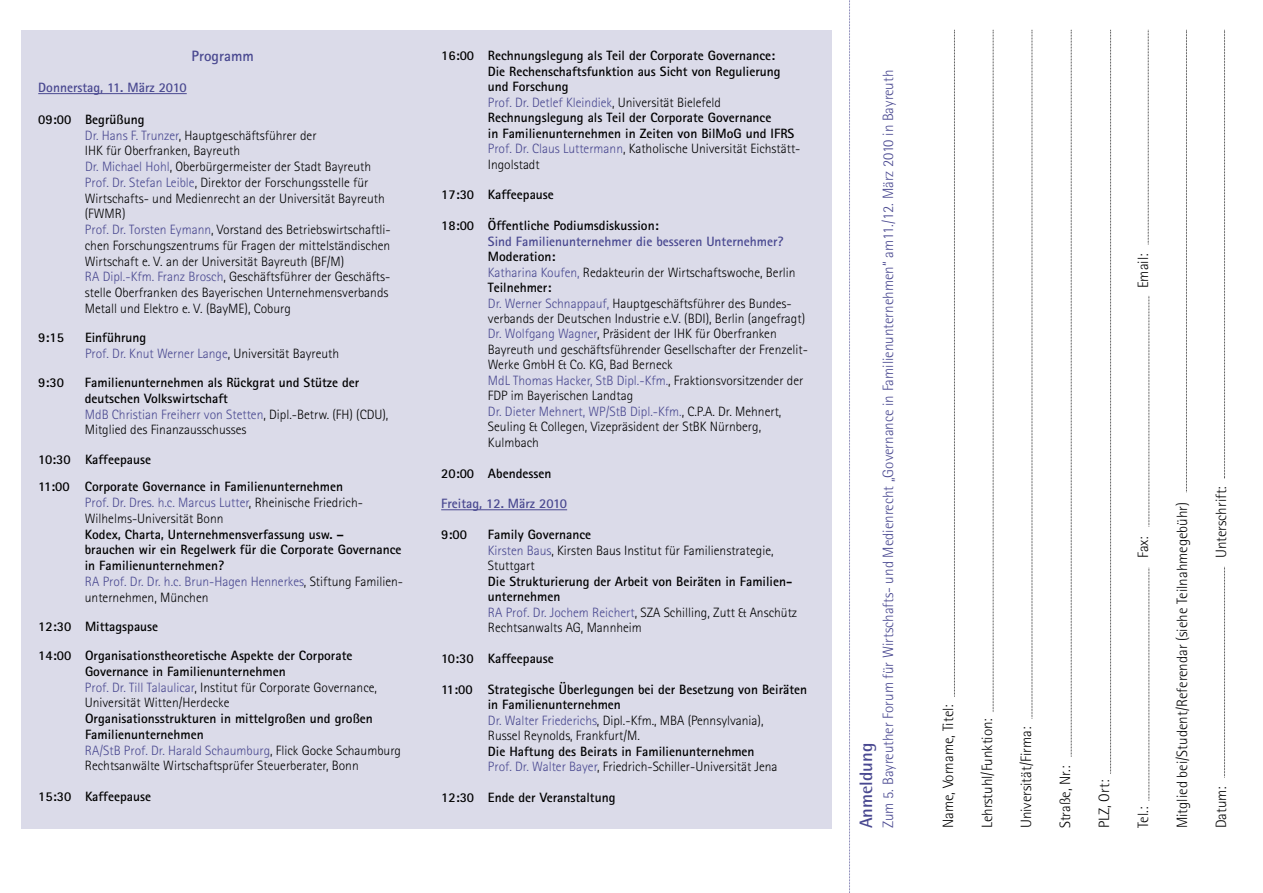
<style>
.page{position:relative;width:1263px;height:893px;background:#fff}
.page>*{position:absolute;margin:0;border:0;box-sizing:border-box;transform-origin:0 0}
.t1{font:700 18px "Rotis Semi Sans";color:#494890}
.t2{font:300 15px "Rotis Semi Sans";color:#000}
.t3{font:300 15px "Rotis Semi Sans";color:#494890}
.t4{font:700 15px "Rotis Sans Serif";color:#494890}
.t5{font:300 13.5px/15.8px "Rotis Sans Serif";color:#000}
.t6{font:700 13.5px/15.5px "Rotis Sans Serif";color:#000}
.t7{font:700 13.5px "Rotis Sans Serif";color:#494890}
.t8{font:300 13.5px/15.8px "Rotis Sans Serif";color:#494890}
.s1{font-weight:700}
.s2{color:#494890}
.s3{font-weight:700;color:#000}
.s4{color:#000}
.s5{font-weight:300;color:#494890}
.s6{font-weight:300}
.s7{font-family:"Calibri";font-weight:400}
</style>
<div class="page">
<svg style="left:849px;top:0;width:1px;height:893px"></svg>
<div style="left:21px;top:30px;width:810px;height:798px;background:#dbdbe9"></div>
<hr style="left:38px;top:93px;width:149px;height:1px;background:#494890">
<hr style="left:441px;top:509px;width:126px;height:1px;background:#494890">
<svg style="left:954px;top:30px;width:1px;height:667px"></svg>
<svg style="left:993px;top:30px;width:1px;height:682px"></svg>
<svg style="left:1031px;top:30px;width:1px;height:689px"></svg>
<svg style="left:1071px;top:30px;width:1px;height:727px"></svg>
<svg style="left:1110px;top:30px;width:1px;height:744px"></svg>
<svg style="left:1148px;top:568px;width:1px;height:233px"></svg>
<svg style="left:1148px;top:296px;width:1px;height:231px"></svg>
<svg style="left:1148px;top:30px;width:1px;height:215px"></svg>
<svg style="left:1224px;top:567px;width:1px;height:211px"></svg>
<svg style="left:1224px;top:30px;width:1px;height:448px"></svg>
<svg style="left:1186px;top:30px;width:1px;height:462px"></svg>
<p class="t4" style="left:192px;top:50px;width:64px">Programm</p>
<p class="t7" style="left:38px;top:83px;width:150px">Donnerstag, 11. März 2010</p>
<p class="t5" style="left:85px;top:113px;width:308px;text-indent:-47px"><span class="s1">09:00 Begrüßung<br></span><span class="s2">Dr. Hans F. Trunzer</span>, Hauptgeschäftsführer der<br>IHK für Oberfranken, Bayreuth<br><span class="s2">Dr. Michael Hohl</span>, Oberbürgermeister der Stadt Bayreuth <span class="s2">Prof. Dr. Stefan Leible</span>, Direktor der Forschungsstelle für Wirtschafts- und Medienrecht an der Universität Bayreuth (FWMR)<br><span class="s2">Prof. Dr. Torsten Eymann</span>, Vorstand des Betriebswirtschaftli&shy;chen Forschungszentrums für Fragen der mittelständischen Wirtschaft e. V. an der Universität Bayreuth (BF/M)<br><span class="s2">RA Dipl.-Kfm. Franz Brosch</span>, Geschäftsführer der Geschäfts&shy;stelle Oberfranken des Bayerischen Unternehmensverbands Metall und Elektro e. V. (BayME), Coburg</p>
<p class="t6" style="left:38px;top:331px;width:27px">9:15</p>
<p class="t8" style="left:85px;top:331px;width:256px"><span class="s3">Einführung<br></span>Prof. Dr. Knut Werner Lange<span class="s4">, Universität Bayreuth</span></p>
<p class="t6" style="left:38px;top:376px;width:27px">9:30</p>
<p class="t6" style="left:85px;top:376px;width:305px">Familienunternehmen als Rückgrat und Stütze der deutschen Volkswirtschaft<br><span class="s5">MdB Christian Freiherr von Stetten</span><span class="s6">, Dipl.-Betrw. (FH) (CDU), Mitglied des Finanzausschusses</span></p>
<p class="t6" style="left:38px;top:446px;width:306px;line-height:27.8px">10:30 Kaffeepause<br>11:00 Corporate Governance in Familienunternehmen</p>
<p class="t5" style="left:85px;top:496px;width:280px"><span class="s2">Prof. Dr. Dres. h.c. Marcus Lutter</span>, Rheinische Friedrich-<br>Wilhelms-Universität Bonn</p>
<p class="t6" style="left:85px;top:527px;width:320px">Kodex, Charta, Unternehmensverfassung usw. –<br>brauchen wir ein Regelwerk für die Corporate Governance in Familienunternehmen?<br><span class="s5">RA Prof. Dr. Dr. h.c. Brun-Hagen Hennerkes</span><span class="s6">, Stiftung Familien&shy;unternehmen, Mu</span><span class="s7">̈</span><span class="s6">nchen</span></p>
<p class="t6" style="left:38px;top:613px;width:316px;line-height:29.2px">12:30 Mittagspause<br>14:00 Organisationstheoretische Aspekte der Corporate</p>
<p class="t5" style="left:85px;top:665px;width:294px"><span class="s1">Governance in Familienunternehmen<br></span><span class="s2">Prof. Dr. Till Talaulicar</span>, Institut für Corporate Governance,<br>Universität Witten/Herdecke</p>
<p class="t5" style="left:85px;top:712px;width:318px"><span class="s1">Organisationsstrukturen in mittelgroßen und großen Familienunternehmen<br></span><span class="s2">RA/StB Prof. Dr. Harald Schaumburg</span>, Flick Gocke Schaumburg Rechtsanwälte Wirtschaftsprüfer Steuerberater, Bonn</p>
<p class="t6" style="left:38px;top:790px;width:114px">15:30 Kaffeepause</p>
<p class="t6" style="left:488px;top:49px;width:314px;text-indent:-47px">16:00 Rechnungslegung als Teil der Corporate Governance:<br>Die Rechenschaftsfunktion aus Sicht von Regulierung und Forschung<br><span class="s5">Prof. Dr. Detlef Kleindiek</span><span class="s6">, Universität Bielefeld </span>Rechnungslegung als Teil der Corporate Governance<br>in Familienunternehmen in Zeiten von BilMoG und IFRS <span class="s5">Prof. Dr. Claus Luttermann</span><span class="s6">, Katholische Universität Eichstätt-Ingolstadt</span></p>
<p class="t6" style="left:441px;top:188px;width:114px">17:30 Kaffeepause</p>
<p class="t6" style="left:441px;top:219px;width:219px">18:00 Öffentliche Podiumsdiskussion:</p>
<p class="t7" style="left:488px;top:236px;width:297px">Sind Familienunternehmer die besseren Unternehmer?</p>
<p class="t5" style="left:488px;top:250px;width:322px"><span class="s1">Moderation:<br></span><span class="s2">Katharina Koufen,</span> Redakteurin der Wirtschaftswoche, Berlin <span class="s1">Teilnehmer:<br></span><span class="s2">Dr. Werner Schnappauf,</span> Hauptgeschäftsführer des Bundes&shy;verbands der Deutschen Industrie e.V. (BDI), Berlin (angefragt)<br><span class="s2">Dr. Wolfgang Wagner</span>, Präsident der IHK für Oberfranken Bayreuth und geschäftsführender Gesellschafter der Frenzelit-Werke GmbH &amp; Co. KG, Bad Berneck<br><span class="s2">MdL Thomas Hacker, StB Dipl.-Kfm.</span>, Fraktionsvorsitzender der FDP im Bayerischen Landtag<br><span class="s2">Dr. Dieter Mehnert, WP/StB Dipl.-Kfm.</span>, C.P.A. Dr. Mehnert, Seuling &amp; Collegen, Vizepräsident der StBK Nürnberg, Kulmbach</p>
<p class="t6" style="left:441px;top:467px;width:112px">20:00 Abendessen</p>
<p class="t7" style="left:441px;top:499px;width:127px">Freitag, 12. März 2010</p>
<p class="t6" style="left:441px;top:528px;width:27px">9:00</p>
<p class="t5" style="left:488px;top:528px;width:287px"><span class="s1">Family Governance<br></span><span class="s2">Kirsten Baus</span>, Kirsten Baus Institut für Familienstrategie,<br>Stuttgart</p>
<p class="t6" style="left:488px;top:575px;width:311px">Die Strukturierung der Arbeit von Beiräten in Familien&shy;unternehmen<br><span class="s5">RA Prof. Dr. Jochem Reichert</span><span class="s6">, SZA Schilling, Zutt &amp; Anschütz Rechtsanwalts AG, Mannheim</span></p>
<p class="t6" style="left:441px;top:652px;width:114px">10:30 Kaffeepause</p>
<p class="t6" style="left:488px;top:683px;width:321px;text-indent:-47px">11:00 Strategische Überlegungen bei der Besetzung von Beiräten in Familienunternehmen<br><span class="s5">Dr. Walter Friederichs</span><span class="s6">, Dipl.-Kfm., MBA (Pennsylvania),<br>Russel Reynolds, Frankfurt/M.</span></p>
<p class="t6" style="left:488px;top:745px;width:291px">Die Haftung des Beirats in Familienunternehmen<br><span class="s5">Prof. Dr. Walter Bayer</span><span class="s6">, Friedrich-Schiller-Universität Jena</span></p>
<p class="t6" style="left:441px;top:791px;width:176px">12:30 Ende der Veranstaltung</p>
<p class="t3" style="left:883px;top:828px;width:760px;rotate:-90deg">Zum 5. Bayreuther Forum für Wirtschafts- und Medienrecht „Governance in Familienunternehmen“ am11./12. März 2010 in Bayreuth</p>
<h1 class="t1" style="left:860px;top:828px;width:87px;rotate:-90deg">Anmeldung</h1>
<p class="t2" style="left:1138px;top:288px;width:36px;rotate:-90deg">Email:</p>
<p class="t2" style="left:1138px;top:558px;width:24px;rotate:-90deg">Fax:</p>
<p class="t2" style="left:943px;top:828px;width:126px;rotate:-90deg">Name, Vorname, Titel:</p>
<p class="t2" style="left:982px;top:828px;width:112px;rotate:-90deg">Lehrstuhl/Funktion:</p>
<p class="t2" style="left:1021px;top:828px;width:103px;rotate:-90deg">Universität/Firma:</p>
<p class="t2" style="left:1060px;top:828px;width:64px;rotate:-90deg">Straße, Nr.:</p>
<p class="t2" style="left:1099px;top:828px;width:50px;rotate:-90deg">PLZ, Ort:</p>
<p class="t2" style="left:1138px;top:828px;width:23px;rotate:-90deg">Tel.:</p>
<p class="t2" style="left:1177px;top:828px;width:328px;rotate:-90deg">Mitglied bei/Student/Referendar (siehe Teilnahmegebühr)</p>
<p class="t2" style="left:1216px;top:558px;width:74px;rotate:-90deg">Unterschrift:</p>
<p class="t2" style="left:1216px;top:828px;width:44px;rotate:-90deg">Datum:</p>
</div>
